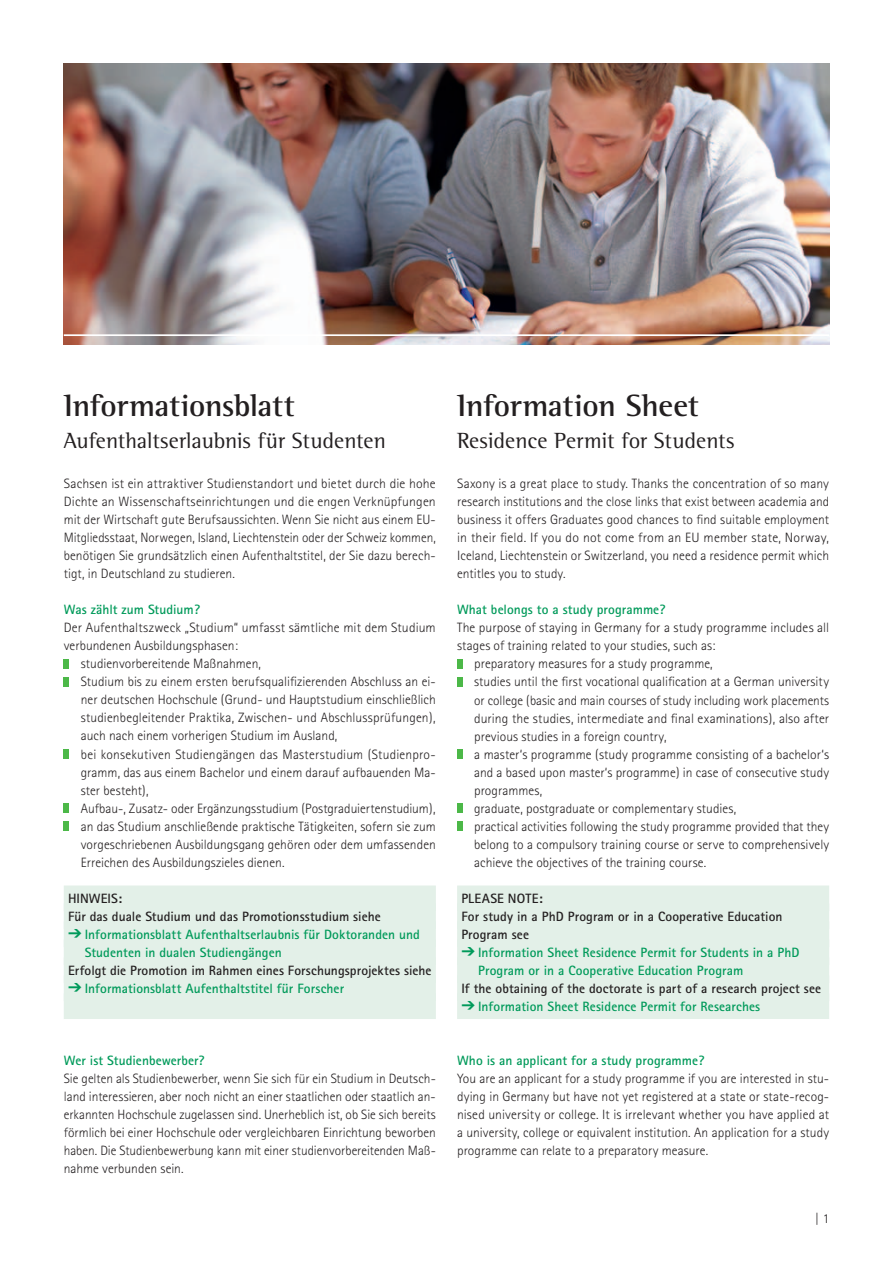
<style>
.page{position:relative;width:893px;height:1263px;background:#fff}
.page>*{position:absolute;margin:0;border:0;box-sizing:border-box;transform-origin:0 0}
.t1{font:700 31.5px "Rotis Semi Serif";letter-spacing:-.01em;color:#231f20}
.t2{font:22.5px "Rotis Semi Serif";color:#231f20}
.t3{font:300 13.5px/18px "Rotis Sans Serif";letter-spacing:.005em;color:#231f20;text-align:justify}
.t4{font:700 13.5px/18px "Rotis Sans Serif";letter-spacing:.005em;color:#009a5a}
.t5{font:700 13.5px/18px "Rotis Sans Serif";letter-spacing:.005em;color:#231f20}
</style>
<div class="page">
<div style="left:64px;top:885px;width:372px;height:26px;background:#e3f0e8"></div>
<div style="left:64px;top:903px;width:372px;height:26px;background:#e3f0e8"></div>
<div style="left:64px;top:921px;width:372px;height:26px;background:#e3f0e8"></div>
<div style="left:64px;top:939px;width:372px;height:26px;background:#e3f0e8"></div>
<div style="left:64px;top:957px;width:372px;height:26px;background:#e3f0e8"></div>
<div style="left:64px;top:975px;width:372px;height:26px;background:#e3f0e8"></div>
<div style="left:64px;top:993px;width:372px;height:26px;background:#e3f0e8"></div>
<div style="left:64px;top:659px;width:5px;height:9px;background:#4cb848"></div>
<div style="left:64px;top:677px;width:5px;height:9px;background:#4cb848"></div>
<div style="left:64px;top:749px;width:5px;height:9px;background:#4cb848"></div>
<div style="left:64px;top:803px;width:5px;height:9px;background:#4cb848"></div>
<div style="left:64px;top:821px;width:5px;height:9px;background:#4cb848"></div>
<div style="left:457px;top:885px;width:372px;height:26px;background:#e3f0e8"></div>
<div style="left:457px;top:903px;width:372px;height:26px;background:#e3f0e8"></div>
<div style="left:457px;top:921px;width:372px;height:26px;background:#e3f0e8"></div>
<div style="left:457px;top:939px;width:372px;height:26px;background:#e3f0e8"></div>
<div style="left:457px;top:957px;width:372px;height:26px;background:#e3f0e8"></div>
<div style="left:457px;top:975px;width:372px;height:26px;background:#e3f0e8"></div>
<div style="left:457px;top:993px;width:372px;height:26px;background:#e3f0e8"></div>
<div style="left:457px;top:659px;width:5px;height:9px;background:#4cb848"></div>
<div style="left:457px;top:677px;width:5px;height:9px;background:#4cb848"></div>
<div style="left:457px;top:749px;width:5px;height:9px;background:#4cb848"></div>
<div style="left:457px;top:803px;width:5px;height:9px;background:#4cb848"></div>
<div style="left:457px;top:821px;width:5px;height:9px;background:#4cb848"></div>
<img style="left:64px;top:64px;width:765px;height:280px">
<hr style="left:64px;top:334px;width:765px;height:2px;background:#fff">
<h1 class="t1" style="left:64px;top:387px;width:232px">Informationsblatt</h1>
<h2 class="t2" style="left:64px;top:427px;width:324px">Aufenthaltserlaubnis für Studenten</h2>
<p class="t3" style="left:64px;top:475px;width:374px">Sachsen ist ein attraktiver Studienstandort und bietet durch die hohe Dichte an Wissenschaftseinrichtungen und die engen Verknüpfungen mit der Wirtschaft gute Berufsaussichten. Wenn Sie nicht aus einem EU-Mitgliedsstaat, Norwegen, Island, Liechtenstein oder der Schweiz kommen, benötigen Sie grundsätzlich einen Aufenthaltstitel, der Sie dazu berech&shy;tigt, in Deutschland zu studieren.</p>
<p class="t4" style="left:64px;top:601px;width:138px">Was zählt zum Studium?</p>
<p class="t3" style="left:64px;top:619px;width:373px">Der Aufenthaltszweck „Studium“ umfasst sämtliche mit dem Studium</p>
<p class="t3" style="left:64px;top:637px;width:176px">verbundenen Ausbildungsphasen:</p>
<p class="t3" style="left:81px;top:655px;width:182px">studienvorbereitende Maßnahmen,</p>
<p class="t3" style="left:81px;top:673px;width:357px">Studium bis zu einem ersten berufsqualifizierenden Abschluss an ei-</p>
<p class="t3" style="left:81px;top:691px;width:357px">ner deutschen Hochschule (Grund- und Hauptstudium einschließlich</p>
<p class="t3" style="left:81px;top:709px;width:356px">studienbegleitender Praktika, Zwischen- und Abschlussprüfungen),</p>
<p class="t3" style="left:81px;top:727px;width:258px">auch nach einem vorherigen Studium im Ausland,</p>
<p class="t3" style="left:81px;top:745px;width:357px">bei konsekutiven Studiengängen das Masterstudium (Studienpro-</p>
<p class="t3" style="left:81px;top:763px;width:357px">gramm, das aus einem Bachelor und einem darauf aufbauenden Ma-</p>
<p class="t3" style="left:81px;top:781px;width:70px">ster besteht),</p>
<p class="t3" style="left:81px;top:799px;width:356px">Aufbau-, Zusatz- oder Ergänzungsstudium (Postgraduiertenstudium),</p>
<p class="t3" style="left:81px;top:817px;width:357px">an das Studium anschließende praktische Tätigkeiten, sofern sie zum</p>
<p class="t3" style="left:81px;top:835px;width:357px">vorgeschriebenen Ausbildungsgang gehören oder dem umfassenden</p>
<p class="t3" style="left:81px;top:853px;width:205px">Erreichen des Ausbildungszieles dienen.</p>
<p class="t5" style="left:68px;top:889px;width:314px">HINWEIS:<br>Für das duale Studium und das Promotionsstudium siehe</p>
<p class="t4" style="left:85px;top:925px;width:337px">Informationsblatt Aufenthaltserlaubnis für Doktoranden und<br>Studenten in dualen Studiengängen</p>
<p class="t5" style="left:68px;top:961px;width:365px">Erfolgt die Promotion im Rahmen eines Forschungsprojektes siehe</p>
<p class="t4" style="left:85px;top:979px;width:261px">Informationsblatt Aufenthaltstitel für Forscher</p>
<p class="t4" style="left:64px;top:1051px;width:142px">Wer ist Studienbewerber?</p>
<p class="t3" style="left:64px;top:1069px;width:374px">Sie gelten als Studienbewerber, wenn Sie sich für ein Studium in Deutsch&shy;land interessieren, aber noch nicht an einer staatlichen oder staatlich an&shy;erkannten Hochschule zugelassen sind. Unerheblich ist, ob Sie sich bereits förmlich bei einer Hochschule oder vergleichbaren Einrichtung beworben haben. Die Studienbewerbung kann mit einer studienvorbereitenden Maß&shy;nahme verbunden sein.</p>
<h1 class="t1" style="left:457px;top:387px;width:243px">Information Sheet</h1>
<h2 class="t2" style="left:457px;top:427px;width:279px">Residence Permit for Students</h2>
<p class="t3" style="left:457px;top:475px;width:374px">Saxony is a great place to study. Thanks the concentration of so many research institutions and the close links that exist between academia and business it offers Graduates good chances to find suitable employment in their field. If you do not come from an EU member state, Norway, Iceland, Liechtenstein or Switzerland, you need a residence permit which entitles you to study.</p>
<p class="t4" style="left:457px;top:601px;width:210px">What belongs to a study programme?</p>
<p class="t3" style="left:457px;top:619px;width:374px">The purpose of staying in Germany for a study programme includes all</p>
<p class="t3" style="left:457px;top:637px;width:260px">stages of training related to your studies, such as:</p>
<p class="t3" style="left:474px;top:655px;width:240px">preparatory measures for a study programme,</p>
<p class="t3" style="left:474px;top:673px;width:356px">studies until the first vocational qualification at a German university</p>
<p class="t3" style="left:474px;top:691px;width:357px">or college (basic and main courses of study including work placements</p>
<p class="t3" style="left:474px;top:709px;width:357px">during the studies, intermediate and final examinations), also after</p>
<p class="t3" style="left:474px;top:727px;width:194px">previous studies in a foreign country,</p>
<p class="t3" style="left:474px;top:745px;width:356px">a master‘s programme (study programme consisting of a bachelor‘s</p>
<p class="t3" style="left:474px;top:763px;width:357px">and a based upon master‘s programme) in case of consecutive study</p>
<p class="t3" style="left:474px;top:781px;width:70px">programmes,</p>
<p class="t3" style="left:474px;top:799px;width:264px">graduate, postgraduate or complementary studies,</p>
<p class="t3" style="left:474px;top:817px;width:356px">practical activities following the study programme provided that they</p>
<p class="t3" style="left:474px;top:835px;width:357px">belong to a compulsory training course or serve to comprehensively</p>
<p class="t3" style="left:474px;top:853px;width:234px">achieve the objectives of the training course.</p>
<p class="t5" style="left:461px;top:889px;width:323px">PLEASE NOTE:<br>For study in a PhD Program or in a Cooperative Education<br>Program see</p>
<p class="t4" style="left:478px;top:943px;width:323px">Information Sheet Residence Permit for Students in a PhD<br>Program or in a Cooperative Education Program</p>
<p class="t5" style="left:461px;top:979px;width:361px">If the obtaining of the doctorate is part of a research project see</p>
<p class="t4" style="left:478px;top:997px;width:284px">Information Sheet Residence Permit for Researches</p>
<p class="t4" style="left:457px;top:1051px;width:249px">Who is an applicant for a study programme?</p>
<p class="t3" style="left:457px;top:1069px;width:374px">You are an applicant for a study programme if you are interested in stu&shy;dying in Germany but have not yet registered at a state or state-recog&shy;nised university or college. It is irrelevant whether you have applied at a university, college or equivalent institution. An application for a study programme can relate to a preparatory measure.</p>
<p class="t3" style="left:815px;top:1209px;width:16px">| 1</p>
</div>
